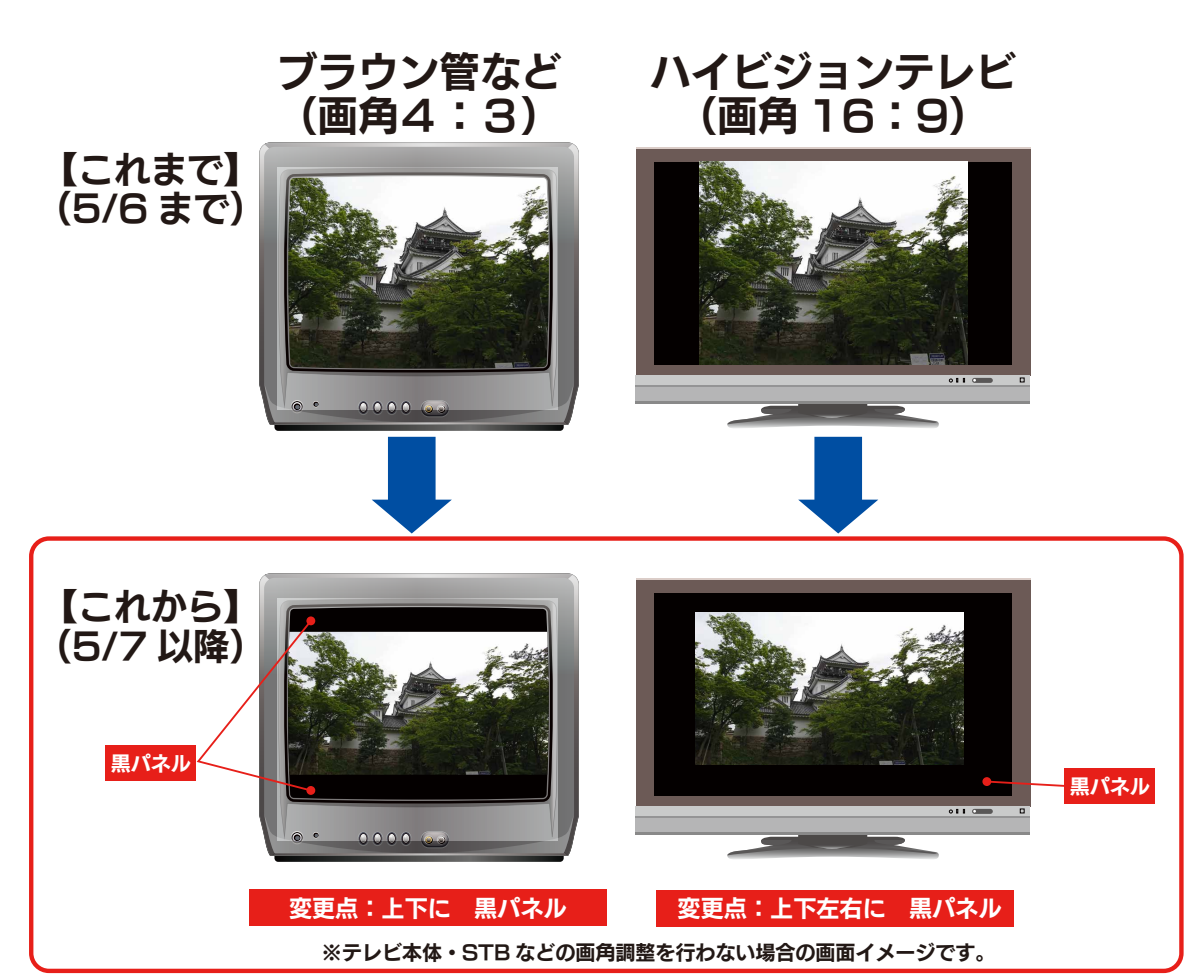
<style>
.page{position:relative;width:1191px;height:974px;background:#fff}
.page>*{position:absolute;margin:0;border:0;box-sizing:border-box;transform-origin:0 0}
.t1{font:40.62px/43.8px "New Rodin Pro B";color:#221815}
.t2{font:36.25px/39.4px "New Rodin Pro B";color:#221815}
.t3{font:23.12px "New Rodin Pro B";color:#fff}
.t4{font:20px "New Rodin Pro B";color:#221815}
.t5{font:20px "New Rodin Pro B";color:#fff}
</style>
<div class="page">
<div style="left:105px;top:744px;width:90px;height:35px;background:#e71f19"></div>
<div style="left:249px;top:889px;width:358px;height:36px;background:#e71f19"></div>
<div style="left:655px;top:890px;width:358px;height:36px;background:#e71f19"></div>
<div style="left:636px;top:149px;width:394px;height:226px;background:#6c5a56"></div>
<div style="left:653px;top:162px;width:358px;height:202px;background:#040000"></div>
<div style="left:635px;top:375px;width:394px;height:10px;background:#c9caca"></div>
<hr style="left:635px;top:385px;width:394px;height:2px;background:#949495">
<div style="left:635px;top:387px;width:394px;height:17px;background:#b5b5b6"></div>
<hr style="left:635px;top:401px;width:394px;height:3px;background:#898989">
<svg style="left:949px;top:378px;width:8px;height:4px"></svg>
<svg style="left:971px;top:378px;width:21px;height:5px"></svg>
<svg style="left:1020px;top:378px;width:4px;height:4px"></svg>
<svg style="left:727px;top:404px;width:211px;height:24px"></svg>
<div style="left:636px;top:580px;width:394px;height:226px;background:#6c5a56"></div>
<div style="left:653px;top:592px;width:358px;height:203px;background:#040000"></div>
<div style="left:635px;top:806px;width:394px;height:9px;background:#c9caca"></div>
<hr style="left:635px;top:815px;width:394px;height:3px;background:#949495">
<div style="left:635px;top:818px;width:394px;height:16px;background:#b5b5b6"></div>
<hr style="left:635px;top:832px;width:394px;height:2px;background:#898989">
<svg style="left:949px;top:809px;width:8px;height:3px"></svg>
<svg style="left:971px;top:808px;width:21px;height:5px"></svg>
<svg style="left:1020px;top:808px;width:4px;height:4px"></svg>
<svg style="left:727px;top:834px;width:211px;height:25px"></svg>
<img style="left:695px;top:612px;width:268px;height:152px">
<img style="left:699px;top:162px;width:268px;height:202px">
<svg style="left:195px;top:573px;width:384px;height:288px"></svg>
<div style="left:1063px;top:768px;width:91px;height:35px;background:#e71f19"></div>
<svg style="left:982px;top:777px;width:9px;height:8px"></svg>
<svg style="left:984px;top:779px;width:80px;height:8px"></svg>
<svg style="left:259px;top:142px;width:320px;height:391px"></svg>
<svg style="left:798px;top:436px;width:80px;height:97px"></svg>
<div style="left:29px;top:536px;width:1154px;height:436px;border:4px solid #e71f19;border-radius:18px"></div>
<h2 class="t2" style="left:35px;top:150px;width:232px">【これまで】（5/6 まで）</h2>
<h1 class="t1" style="left:277px;top:51px;width:286px">ブラウン管など（画角４：３）</h1>
<h1 class="t1" style="left:650px;top:51px;width:367px;text-align:center">ハイビジョンテレビ（画角 16：9）</h1>
<h2 class="t2" style="left:35px;top:587px;width:232px">【これから】（5/7 以降）</h2>
<p class="t5" style="left:111px;top:752px;width:81px">黒パネル</p>
<p class="t3" style="left:289px;top:895px;width:279px">変更点：上下に　黒パネル</p>
<p class="t3" style="left:677px;top:895px;width:325px">変更点：上下左右に　黒パネル</p>
<p class="t4" style="left:322px;top:941px;width:675px">※テレビ本体・STB などの画角調整を行わない場合の画面イメージです。</p>
<p class="t5" style="left:1069px;top:775px;width:81px">黒パネル</p>
</div>
